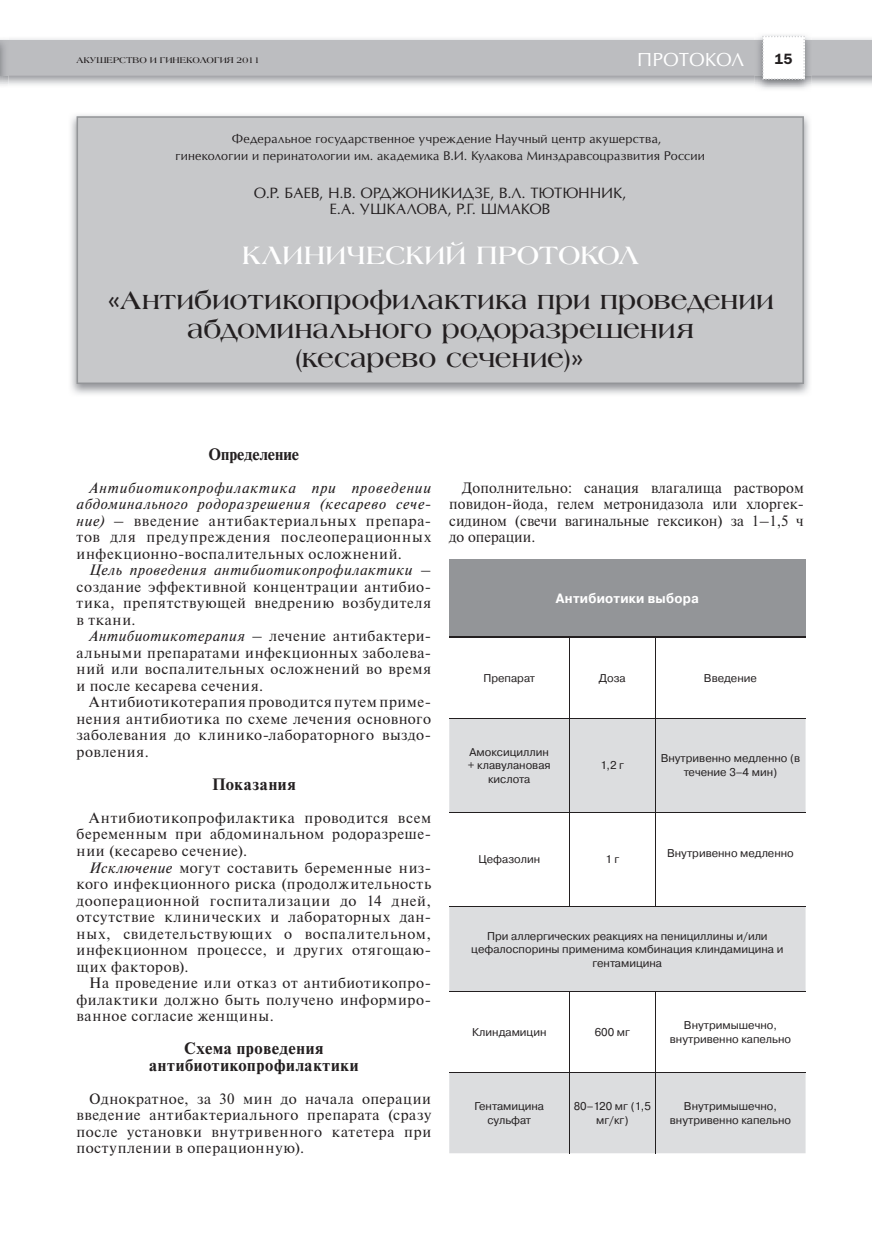
<style>
.page{position:relative;width:872px;height:1234px;background:#fff}
.page>*{position:absolute;margin:0;border:0;box-sizing:border-box;transform-origin:0 0}
.t1{font:700 27px/28.5px "Laguna";color:#231f20;text-align:center}
.t2{font:700 27px "Laguna";letter-spacing:-.01em;color:#fff}
.t3{font:18px "Opium New C";color:#fff}
.t4{font:700 16.5px/16.5px "Newton";letter-spacing:.035em;color:#231f20;text-align:center}
.t5{font:700 16.5px "Newton";color:#231f20}
.t6{font:15px/16.5px "Newton";letter-spacing:.04em;color:#231f20;text-align:justify}
.t7{font:15px "Franklin Gothic Demi C";color:#231f20}
.t8{font:14.25px/16.5px "Opium New C";letter-spacing:-.015em;color:#231f20;text-align:center}
.t9{font:700 13.5px "Pragmatica";letter-spacing:.015em;color:#fff;scale:.95 1}
.t10{font:12px/16.5px "Opium New C";letter-spacing:.015em;color:#231f20}
.t11{font:11.25px/13.5px "Pragmatica";color:#231f20;text-align:center}
.t12{font:700 9px "Laguna";color:#231f20}
.s1{font-style:italic}
</style>
<div class="page">
<div style="left:0;top:40px;width:872px;height:35px;background:#bcbdc0"></div>
<img style="left:0;top:40px;width:8px;height:35px">
<img style="left:754px;top:37px;width:57px;height:51px">
<img style="left:754px;top:40px;width:57px;height:35px">
<svg style="left:762px;top:36px;width:43px;height:44px"></svg>
<img style="left:71px;top:115px;width:739px;height:279px">
<div style="left:77px;top:116px;width:727px;height:268px;background:#c7c8ca"></div>
<div style="left:449px;top:558px;width:356px;height:79px;background:#939598"></div>
<svg style="left:449px;top:718px;width:356px;height:434px;fill:#dcdddf"></svg>
<hr style="left:449px;top:636px;width:120px;height:2px;background:#231f20">
<hr style="left:569px;top:636px;width:86px;height:2px;background:#231f20">
<hr style="left:655px;top:636px;width:150px;height:2px;background:#231f20">
<hr style="left:569px;top:638px;width:1px;height:79px;background:#231f20">
<hr style="left:655px;top:638px;width:1px;height:79px;background:#231f20">
<hr style="left:569px;top:718px;width:1px;height:93px;background:#231f20">
<hr style="left:655px;top:718px;width:1px;height:93px;background:#231f20">
<hr style="left:569px;top:812px;width:1px;height:94px;background:#231f20">
<hr style="left:655px;top:812px;width:1px;height:94px;background:#231f20">
<hr style="left:569px;top:991px;width:1px;height:80px;background:#231f20">
<hr style="left:655px;top:991px;width:1px;height:80px;background:#231f20">
<hr style="left:569px;top:1072px;width:1px;height:80px;background:#231f20">
<hr style="left:655px;top:1072px;width:1px;height:80px;background:#231f20">
<hr style="left:449px;top:717px;width:120px;height:1px;background:#231f20">
<hr style="left:569px;top:717px;width:86px;height:1px;background:#231f20">
<hr style="left:655px;top:717px;width:150px;height:1px;background:#231f20">
<hr style="left:449px;top:811px;width:120px;height:1px;background:#231f20">
<hr style="left:569px;top:811px;width:86px;height:1px;background:#231f20">
<hr style="left:655px;top:811px;width:150px;height:1px;background:#231f20">
<hr style="left:449px;top:906px;width:120px;height:1px;background:#231f20">
<hr style="left:569px;top:906px;width:86px;height:1px;background:#231f20">
<hr style="left:655px;top:906px;width:150px;height:1px;background:#231f20">
<hr style="left:449px;top:991px;width:120px;height:1px;background:#231f20">
<hr style="left:569px;top:991px;width:86px;height:1px;background:#231f20">
<hr style="left:655px;top:991px;width:150px;height:1px;background:#231f20">
<hr style="left:449px;top:1071px;width:120px;height:1px;background:#231f20">
<hr style="left:569px;top:1071px;width:86px;height:1px;background:#231f20">
<hr style="left:655px;top:1071px;width:150px;height:1px;background:#231f20">
<p class="t12" style="left:77px;top:55px;width:185px">АКУШЕРСТВО И ГИНЕКОЛОГИЯ 2011</p>
<p class="t3" style="left:637px;top:49px;width:108px">ПРОТОКОЛ</p>
<p class="t7" style="left:774px;top:50px;width:20px">15</p>
<p class="t10" style="left:175px;top:131px;width:531px;text-indent:56px">Федеральное государственное учреждение Научный центр акушерства, гинекологии и перинатологии им. академика В.И. Кулакова Минздравсоцразвития России</p>
<p class="t8" style="left:254px;top:184px;width:374px">О.Р. БАЕВ, Н.В. ОРДЖОНИКИДЗЕ, В.Л. ТЮТЮННИК,<br>Е.А. УШКАЛОВА, Р.Г. ШМАКОВ</p>
<h1 class="t2" style="left:241px;top:238px;width:399px">КЛИНИЧЕСКИЙ ПРОТОКОЛ</h1>
<h1 class="t1" style="left:107px;top:285px;width:668px">«Антибиотикопрофилактика при проведении абдоминального родоразрешения<br>(кесарево сечение)»</h1>
<p class="t5" style="left:209px;top:444px;width:92px">Определение</p>
<p class="t6" style="left:77px;top:478px;width:356px;text-indent:13px"><span class="s1">Антибиотикопрофилактика при проведении абдоминального родоразрешения (кесарево сече&shy;ние)</span> – введение антибактериальных препара&shy;тов для предупреждения послеоперационных инфекционно-воспалительных осложнений.</p>
<p class="t6" style="left:77px;top:561px;width:356px;text-indent:13px"><span class="s1">Цель проведения антибиотикопрофилактики</span> – создание эффективной концентрации антибио&shy;тика, препятствующей внедрению возбудителя в ткани.</p>
<p class="t6" style="left:77px;top:627px;width:356px;text-indent:13px"><span class="s1">Антибиотикотерапия</span> – лечение антибактери&shy;альными препаратами инфекционных заболева&shy;ний или воспалительных осложнений во время и после кесарева сечения.</p>
<p class="t6" style="left:77px;top:693px;width:356px;text-indent:13px">Антибиотикотерапия проводится путем приме&shy;нения антибиотика по схеме лечения ос новного заболевания до клинико-лабораторного выздо&shy;ровления.</p>
<p class="t4" style="left:212px;top:776px;width:85px">Показания</p>
<p class="t6" style="left:77px;top:808px;width:356px;text-indent:13px">Антибиотикопрофилактика проводится всем беременным при абдоминальном родоразреше&shy;нии (кесарево сечение).</p>
<p class="t6" style="left:77px;top:858px;width:356px;text-indent:13px"><span class="s1">Исключение</span> могут составить беременные низ&shy;кого инфекционного риска (продолжительность дооперационной госпитализации до 14 дней, отсутствие клинических и лабораторных дан&shy;ных, свидетельствующих о воспалительном, инфекционном процессе, и других отягощаю&shy;щих факторов).</p>
<p class="t6" style="left:77px;top:973px;width:356px;text-indent:13px">На проведение или отказ от антибиотикопро&shy;филактики должно быть получено информиро&shy;ванное согласие женщины.</p>
<p class="t4" style="left:149px;top:1040px;width:211px">Схема проведения антибиотикопрофилактики</p>
<p class="t6" style="left:77px;top:1089px;width:356px;text-indent:13px">Однократное, за 30 мин до начала операции введение антибактериального препарата (сразу после установки внутривенного катетера при поступлении в операционную).</p>
<p class="t6" style="left:449px;top:478px;width:356px;text-indent:13px">Дополнительно: санация влагалища раствором повидон-йода, гелем метронидазола или хлоргек&shy;сидином (свечи вагинальные гексикон) за 1–1,5 ч до операции.</p>
<p class="t9" style="left:556px;top:589px;width:152px">Антибиотики выбора</p>
<p class="t11" style="left:483px;top:671px;width:53px">Препарат</p>
<p class="t11" style="left:599px;top:671px;width:28px">Доза</p>
<p class="t11" style="left:704px;top:671px;width:54px">Введение</p>
<p class="t11" style="left:468px;top:745px;width:84px">Амоксициллин + клавулановая кислота</p>
<p class="t11" style="left:600px;top:758px;width:25px">1,2 г</p>
<p class="t11" style="left:660px;top:751px;width:141px">Внутривенно медленно (в течение 3–4 мин)</p>
<p class="t11" style="left:478px;top:852px;width:63px">Цефазолин</p>
<p class="t11" style="left:605px;top:852px;width:16px">1 г</p>
<p class="t11" style="left:667px;top:846px;width:128px">Внутривенно медленно</p>
<p class="t11" style="left:471px;top:929px;width:314px">При аллергических реакциях на пенициллины и/или цефалоспорины применима комбинация клиндамицина и гентамицина</p>
<p class="t11" style="left:472px;top:1025px;width:76px">Клиндамицин</p>
<p class="t11" style="left:594px;top:1025px;width:37px">600 мг</p>
<p class="t11" style="left:670px;top:1018px;width:123px">Внутримышечно, внутривенно капельно</p>
<p class="t11" style="left:474px;top:1099px;width:71px">Гентамицина сульфат</p>
<p class="t11" style="left:573px;top:1099px;width:79px">80–120 мг (1,5 мг/кг)</p>
<p class="t11" style="left:670px;top:1099px;width:123px">Внутримышечно, внутривенно капельно</p>
</div>
